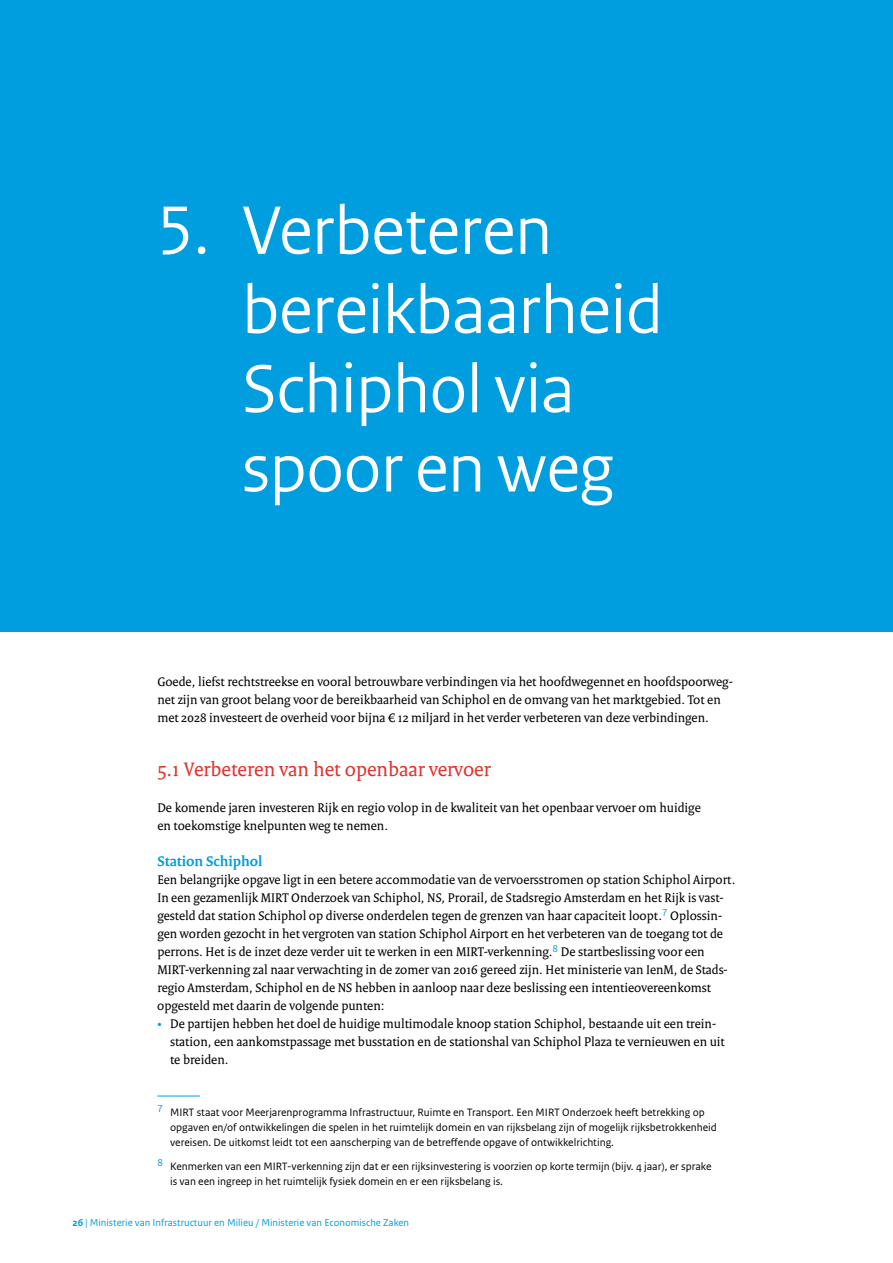
<style>
.page{position:relative;width:893px;height:1263px;background:#fff}
.page>*{position:absolute;margin:0;border:0;box-sizing:border-box;transform-origin:0 0}
.t1{font:72px/79.2px "Rijksoverheid Sans Heading";color:#fff}
.t2{font:21px "Rijksoverheid Serif";color:#e0332b}
.t3{font:700 15px "Rijksoverheid Serif";color:#009ede}
.t4{font:13.5px/18px "Rijksoverheid Serif";color:#000}
.t5{font:11.25px/15px "Rijksoverheid Sans Text";color:#000}
.t6{font:10.5px "Rijksoverheid Sans Text";color:#009ede}
.s1{color:#009ede}
.s2{font-weight:700}
</style>
<div class="page">
<div style="left:0;top:0;width:893px;height:631px;background:#009ede"></div>
<hr style="left:157px;top:1096px;width:43px;height:1px;background:#009ede">
<h1 class="t1" style="left:242px;top:192px;width:422px;text-indent:-85px">5. Verbeteren bereikbaarheid<br>Schiphol via spoor en weg</h1>
<p class="t4" style="left:157px;top:672px;width:577px">Goede, liefst rechtstreekse en vooral betrouwbare verbindingen via het hoofdwegennet en hoofdspoorweg&shy;net zijn van groot belang voor de bereikbaarheid van Schiphol en de omvang van het marktgebied. Tot en met 2028 investeert de overheid voor bijna € 12 miljard in het verder verbeteren van deze verbindingen.</p>
<h2 class="t2" style="left:157px;top:757px;width:335px">5.1 Verbeteren van het openbaar vervoer</h2>
<p class="t4" style="left:157px;top:798px;width:545px">De komende jaren investeren Rijk en regio volop in de kwaliteit van het openbaar vervoer om huidige en toekomstige knelpunten weg te nemen.</p>
<p class="t3" style="left:157px;top:852px;width:107px">Station Schiphol</p>
<p class="t4" style="left:157px;top:870px;width:579px">Een belangrijke opgave ligt in een betere accommodatie van de vervoersstromen op station Schiphol Airport.<br>In een gezamenlijk MIRT Onderzoek van Schiphol, NS, Prorail, de Stadsregio Amsterdam en het Rijk is vast&shy;gesteld dat station Schiphol op diverse onderdelen tegen de grenzen van haar capaciteit loopt.<sup>7</sup> Oplossin&shy;gen worden gezocht in het vergroten van station Schiphol Airport en het verbeteren van de toegang tot de perrons. Het is de inzet deze verder uit te werken in een MIRT-verkenning.<sup>8</sup> De startbeslissing voor een MIRT-verkenning zal naar verwachting in de zomer van 2016 gereed zijn. Het ministerie van IenM, de Stads&shy;regio Amsterdam, Schiphol en de NS hebben in aanloop naar deze beslissing een intentieovereenkomst opgesteld met daarin de volgende punten:</p>
<p class="t4" style="left:170px;top:1014px;width:556px;text-indent:-13px"><span class="s1">•</span> De partijen hebben het doel de huidige multimodale knoop station Schiphol, bestaande uit een trein&shy;station, een aankomstpassage met busstation en de stationshal van Schiphol Plaza te vernieuwen en uit te breiden.</p>
<p class="t5" style="left:170px;top:1105px;width:548px;text-indent:-13px"><sup>7</sup> MIRT staat voor Meerjarenprogramma Infrastructuur, Ruimte en Transport. Een MIRT Onderzoek heeft betrekking op opgaven en/of ontwikkelingen die spelen in het ruimtelijk domein en van rijksbelang zijn of mogelijk rijksbetrokkenheid vereisen. De uitkomst leidt tot een aanscherping van de betreffende opgave of ontwikkelrichting.</p>
<p class="t5" style="left:170px;top:1159px;width:543px;text-indent:-13px"><sup>8</sup> Kenmerken van een MIRT-verkenning zijn dat er een rijksinvestering is voorzien op korte termijn (bijv. 4 jaar), er sprake is van een ingreep in het ruimtelijk fysiek domein en er een rijksbelang is.</p>
<p class="t6" style="left:72px;top:1216px;width:338px"><span class="s2">26</span> | Ministerie van Infrastructuur en Milieu / Ministerie van Economische Zaken</p>
</div>
